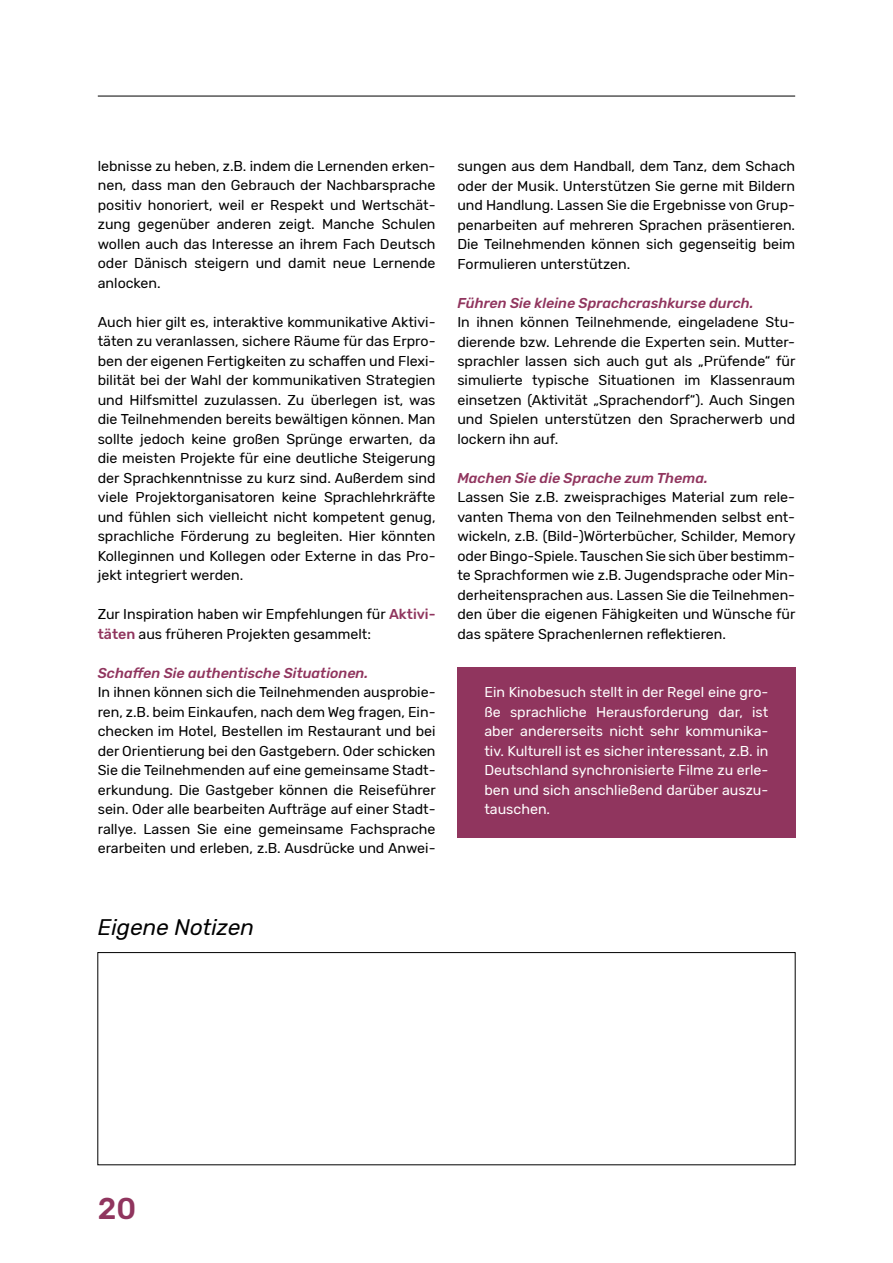
<style>
.page{position:relative;width:893px;height:1263px;background:#fff}
.page>*{position:absolute;margin:0;border:0;box-sizing:border-box;transform-origin:0 0}
.t1{font:500 30px "Rubik";color:#90355e}
.t2{font:italic 22.5px "Rubik";color:#000}
.t3{font:14.25px/19.5px "Rubik";color:#000;text-align:justify}
.t4{font:14.25px/19.5px "Rubik";color:#fff;text-align:justify}
.t5{font:italic 500 14.25px "Rubik";color:#90355e}
.s1{font-weight:500;color:#90355e}
</style>
<div class="page">
<hr style="left:98px;top:96px;width:697px;height:1px;background:#000">
<div style="left:457px;top:668px;width:338px;height:170px;background:#90355e"></div>
<div style="left:97px;top:952px;width:698px;height:213px;border:1px solid #000"></div>
<p class="t3" style="left:98px;top:157px;width:339px">lebnisse zu heben, z.B. indem die Lernenden erken&shy;nen, dass man den Gebrauch der Nachbarsprache positiv honoriert, weil er Respekt und Wertschät&shy;zung gegenüber anderen zeigt. Manche Schulen wollen auch das Interesse an ihrem Fach Deutsch oder Dänisch steigern und damit neue Lernende anlocken.</p>
<p class="t3" style="left:98px;top:312px;width:339px">Auch hier gilt es, interaktive kommunikative Aktivi&shy;täten zu veranlassen, sichere Räume für das Erpro&shy;ben der eigenen Fertigkeiten zu schaffen und Flexi&shy;bilität bei der Wahl der kommunikativen Strategien und Hilfsmittel zuzulassen. Zu überlegen ist, was die Teilnehmenden bereits bewältigen können. Man sollte jedoch keine großen Sprünge erwarten, da die meisten Projekte für eine deutliche Steigerung der Sprachkenntnisse zu kurz sind. Außerdem sind viele Projektorganisatoren keine Sprachlehrkräfte und fühlen sich vielleicht nicht kompetent genug, sprachliche Förderung zu begleiten. Hier könnten Kolleginnen und Kollegen oder Externe in das Pro&shy;jekt integriert werden.</p>
<p class="t3" style="left:98px;top:605px;width:339px">Zur Inspiration haben wir Empfehlungen für <span class="s1">Aktivi&shy;täten</span> aus früheren Projekten gesammelt:</p>
<p class="t5" style="left:98px;top:665px;width:272px">Schaffen Sie authentische Situationen.</p>
<p class="t3" style="left:98px;top:683px;width:340px">In ihnen können sich die Teilnehmenden ausprobie&shy;ren, z.B. beim Einkaufen, nach dem Weg fragen, Ein&shy;checken im Hotel, Bestellen im Restaurant und bei der Orientierung bei den Gastgebern. Oder schicken Sie die Teilnehmenden auf eine gemeinsame Stadt&shy;erkundung. Die Gastgeber können die Reiseführer sein. Oder alle bearbeiten Aufträge auf einer Stadt&shy;rallye. Lassen Sie eine gemeinsame Fachsprache erarbeiten und erleben, z.B. Ausdrücke und Anwei-</p>
<p class="t3" style="left:457px;top:157px;width:339px">sungen aus dem Handball, dem Tanz, dem Schach oder der Musik. Unterstützen Sie gerne mit Bildern und Handlung. Lassen Sie die Ergebnisse von Grup&shy;penarbeiten auf mehreren Sprachen präsentieren.<br>Die Teilnehmenden können sich gegenseitig beim Formulieren unterstützen.</p>
<p class="t5" style="left:457px;top:294px;width:298px">Führen Sie kleine Sprachcrashkurse durch.</p>
<p class="t3" style="left:457px;top:313px;width:340px">In ihnen können Teilnehmende, eingeladene Stu&shy;dierende bzw. Lehrende die Experten sein. Mutter&shy;sprachler lassen sich auch gut als „Prüfende“ für simulierte typische Situationen im Klassenraum einsetzen (Aktivität „Sprachendorf“). Auch Singen und Spielen unterstützen den Spracherwerb und lockern ihn auf.</p>
<p class="t5" style="left:457px;top:470px;width:252px">Machen Sie die Sprache zum Thema.</p>
<p class="t3" style="left:457px;top:488px;width:340px">Lassen Sie z.B. zweisprachiges Material zum rele&shy;vanten Thema von den Teilnehmenden selbst ent&shy;wickeln, z.B. (Bild-)Wörterbücher, Schilder, Memory oder Bingo-Spiele. Tauschen Sie sich über bestimm&shy;te Sprachformen wie z.B. Jugendsprache oder Min&shy;derheitensprachen aus. Lassen Sie die Teilnehmen&shy;den über die eigenen Fähigkeiten und Wünsche für das spätere Sprachenlernen reflektieren.</p>
<p class="t4" style="left:484px;top:683px;width:286px">Ein Kinobesuch stellt in der Regel eine gro&shy;ße sprachliche Herausforderung dar, ist aber andererseits nicht sehr kommunika&shy;tiv. Kulturell ist es sicher interessant, z.B. in Deutschland synchronisierte Filme zu erle&shy;ben und sich anschließend darüber auszu&shy;tauschen.</p>
<h2 class="t2" style="left:98px;top:915px;width:158px">Eigene Notizen</h2>
<h1 class="t1" style="left:98px;top:1191px;width:40px">20</h1>
</div>
